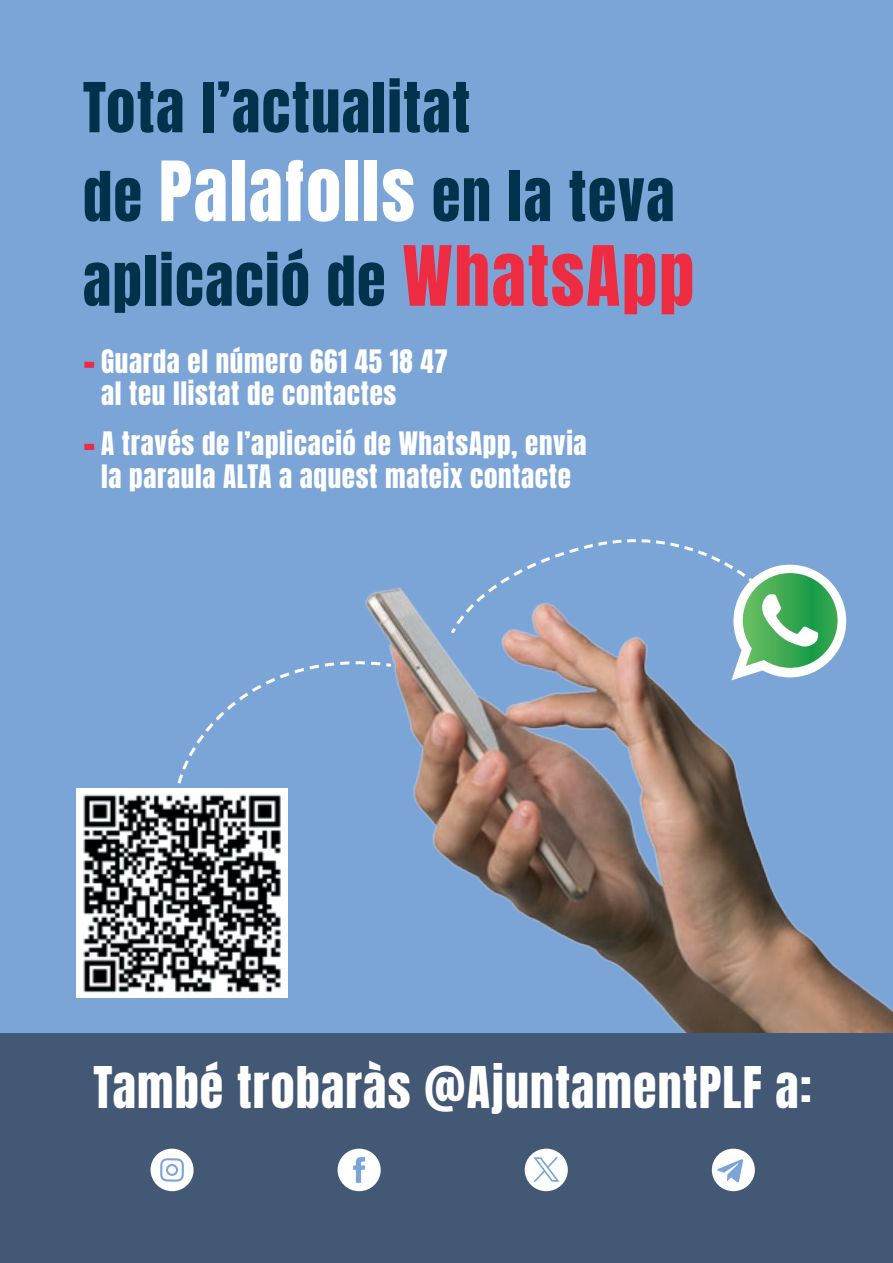
<style>
.page{position:relative;width:893px;height:1263px;background:#fff}
.page>*{position:absolute;margin:0;border:0;box-sizing:border-box;transform-origin:0 0}
.t1{font:58.5px/86.7px "Anton";letter-spacing:.025em;color:#00324c}
.t2{font:48px "Anton";letter-spacing:.025em;color:#fff}
.t3{font:27px/32.4px "Anton";letter-spacing:.025em;color:#fff}
.s1{font-size:70.5px;color:#fff}
.s2{font-size:70.5px;color:#ed2c42}
.s3{color:#ed2c42}
</style>
<div class="page">
<div style="left:0;top:0;width:893px;height:1044px;background:#7ca5d7"></div>
<img style="left:365px;top:587px;width:528px;height:446px">
<svg style="left:188px;top:661px;width:206px;height:236px"></svg>
<div style="left:0;top:1033px;width:893px;height:230px;background:#425874"></div>
<img style="left:77px;top:789px;width:210px;height:208px">
<div style="left:150px;top:1148px;width:44px;height:43px;background:#fff;border-radius:50%"></div>
<svg style="left:160px;top:1158px;width:24px;height:23px"></svg>
<div style="left:338px;top:1149px;width:43px;height:42px;background:#fff;border-radius:50%"></div>
<svg style="left:353px;top:1157px;width:12px;height:26px"></svg>
<div style="left:525px;top:1149px;width:43px;height:42px;background:#fff;border-radius:50%"></div>
<svg style="left:533px;top:1157px;width:26px;height:25px"></svg>
<div style="left:712px;top:1149px;width:43px;height:42px;background:#fff;border-radius:50%"></div>
<svg style="left:717px;top:1159px;width:26px;height:24px"></svg>
<svg style="left:449px;top:539px;width:397px;height:141px"></svg>
<div style="left:84px;top:362px;width:10px;height:6px;border:3px solid #ed2c42"></div>
<div style="left:84px;top:444px;width:10px;height:6px;border:3px solid #ed2c42"></div>
<h1 class="t1" style="left:83px;top:69px;width:613px">Tota l’actualitat<br>de <span class="s1">Palafolls</span> en la teva aplicació de <span class="s2">WhatsApp</span></h1>
<p class="t3" style="left:101px;top:347px;width:347px;text-indent:-16px"><span class="s3">-</span> Guarda el número 661 45 18 47 al teu llistat de contactes</p>
<p class="t3" style="left:85px;top:429px;width:503px;text-align:center"><span class="s3">-</span> A través de l’aplicació de WhatsApp, envia la paraula ALTA a aquest mateix contacte</p>
<h2 class="t2" style="left:93px;top:1063px;width:720px">També trobaràs @AjuntamentPLF a:</h2>
</div>
